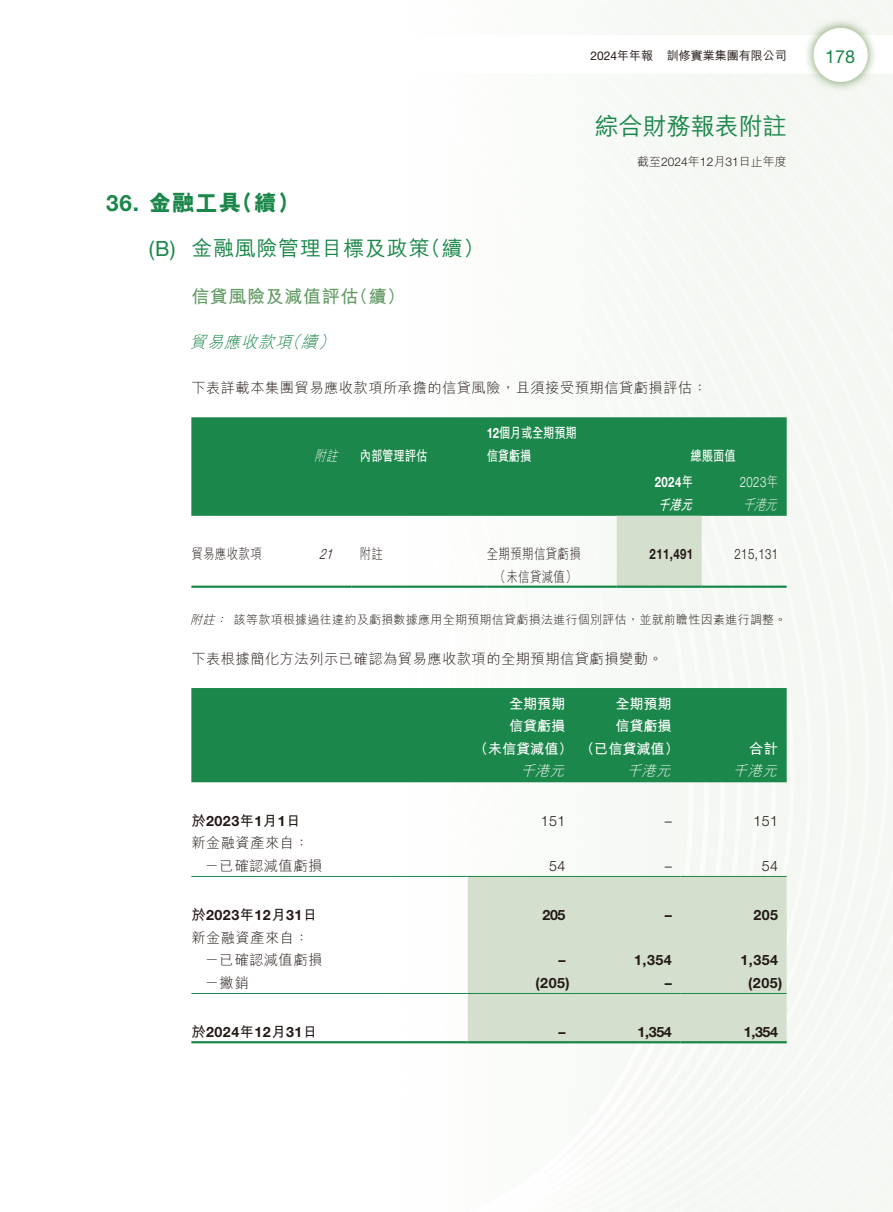
<style>
.page{position:relative;width:893px;height:1212px;background:#fff}
.page>*{position:absolute;margin:0;border:0;box-sizing:border-box;transform-origin:0 0}
.t1{font:500 24px "M Hei HK";color:#1b874a}
.t2{font:800 22.5px "M Hei HK";color:#1b874a}
.t3{font:500 21px "M Hei HK";letter-spacing:.035em;color:#1b874a}
.t4{font:21px "Helvetica Neue LT Std";color:#1b874a}
.t5{font:700 18px "M Hei HK";letter-spacing:.035em;color:#639b64}
.t6{font:18px "Helvetica Neue LT Std";color:#1b874a}
.t7{font:italic 300 16.5px "M Hei HK";color:#1b874a}
.t8{font:300 14.25px "M Hei HK";letter-spacing:.035em;color:#231916}
.t9{font:700 14.25px "Helvetica Neue LT Std";letter-spacing:.035em;color:#231916}
.t10{font:700 14.25px/22.5px "M Hei HK";letter-spacing:-.01em;color:#fff}
.t11{font:700 14.25px "M Hei HK";letter-spacing:-.01em;color:#fff;scale:.8 1}
.t12{font:300 14.25px "M Hei HK";letter-spacing:.035em;color:#231916;scale:.8 1}
.t13{font:300 14.25px "Helvetica Neue LT Std";letter-spacing:.035em;color:#231916}
.t14{font:italic 300 14.25px "M Hei HK";color:#fff}
.t15{font:300 14.25px "Helvetica Neue LT Std";letter-spacing:.035em;color:#231916;scale:.8 1}
.t16{font:700 14.25px "Helvetica Neue LT Std";letter-spacing:.035em;color:#231916;scale:.8 1}
.t17{font:italic 300 14.25px "M Hei HK";color:#fff;scale:.8 1}
.t18{font:300 14.25px "Helvetica Neue LT Std";color:#fff;scale:.8 1}
.t19{font:700 14.25px "Helvetica Neue LT Std";color:#fff;scale:.8 1}
.t20{font:italic 700 14.25px "M Hei HK";color:#fff;scale:.8 1}
.t21{font:italic 300 14.25px "Helvetica Neue LT Std";color:#231916;scale:.8 1}
.t22{font:300 12px "M Hei HK";letter-spacing:.025em;color:#231916}
.t23{font:500 12px "M Hei HK";color:#231916}
.t24{font:12px "Helvetica Neue LT Std";color:#231916}
.t25{font:italic 300 12px "M Hei HK";color:#231916}
.s1{font-family:"M Hei HK";font-weight:500}
.s2{font-family:"Helvetica Neue LT Std";font-weight:700}
.s3{font-family:"Helvetica Neue LT Std"}
.s4{font-family:"M Hei HK"}
.s5{font-style:italic}
</style>
<div class="page">
<div style="left:191px;top:417px;width:596px;height:99px;background:#1b874a"></div>
<div style="left:617px;top:516px;width:85px;height:69px;background:#d4dfce"></div>
<hr style="left:191px;top:585px;width:112px;height:3px;background:#1b874a">
<hr style="left:303px;top:585px;width:48px;height:3px;background:#1b874a">
<hr style="left:351px;top:585px;width:136px;height:3px;background:#1b874a">
<hr style="left:487px;top:585px;width:130px;height:3px;background:#1b874a">
<hr style="left:617px;top:585px;width:85px;height:3px;background:#1b874a">
<hr style="left:702px;top:585px;width:85px;height:3px;background:#1b874a">
<div style="left:191px;top:688px;width:596px;height:94px;background:#1b874a"></div>
<div style="left:468px;top:877px;width:319px;height:164px;background:#d4dfce"></div>
<hr style="left:191px;top:876px;width:277px;height:1px;background:#1b874a">
<hr style="left:468px;top:876px;width:106px;height:1px;background:#1b874a">
<hr style="left:574px;top:876px;width:106px;height:1px;background:#1b874a">
<hr style="left:680px;top:876px;width:107px;height:1px;background:#1b874a">
<hr style="left:191px;top:993px;width:277px;height:1px;background:#1b874a">
<hr style="left:468px;top:993px;width:106px;height:1px;background:#1b874a">
<hr style="left:574px;top:993px;width:106px;height:1px;background:#1b874a">
<hr style="left:680px;top:993px;width:107px;height:1px;background:#1b874a">
<hr style="left:191px;top:1041px;width:277px;height:2px;background:#1b874a">
<hr style="left:468px;top:1041px;width:106px;height:2px;background:#1b874a">
<hr style="left:574px;top:1041px;width:106px;height:2px;background:#1b874a">
<hr style="left:680px;top:1041px;width:107px;height:2px;background:#1b874a">
<p class="t24" style="left:591px;top:49px;width:64px">2024<span class="s1">年年報</span></p>
<p class="t23" style="left:667px;top:47px;width:122px">訓修實業集團有限公司</p>
<h2 class="t2" style="left:231px;top:192px;width:71px">（續(</h2>
<h2 class="t2" style="left:106px;top:192px;width:136px"><span class="s2">36.</span> 金融工具</h2>
<h3 class="t4" style="left:149px;top:236px;width:28px">B( )</h3>
<h3 class="t3" style="left:191px;top:233px;width:240px">金融風險管理目標及政策</h3>
<h3 class="t3" style="left:420px;top:233px;width:66px">（續(</h3>
<h1 class="t1" style="left:595px;top:109px;width:194px">綜合財務報表附註</h1>
<p class="t22" style="left:637px;top:156px;width:151px">截至<span class="s3">2024</span>年<span class="s3">12</span>月<span class="s3">31</span>日止年度</p>
<p class="t5" style="left:191px;top:283px;width:169px">信貸風險及減值評估</p>
<p class="t7" style="left:318px;top:333px;width:22px">(</p>
<p class="t5" style="left:350px;top:283px;width:57px">（續(</p>
<p class="t7" style="left:190px;top:333px;width:134px">貿易應收款項續</p>
<p class="t7" style="left:284px;top:333px;width:22px">（</p>
<p class="t8" style="left:191px;top:380px;width:517px">下表詳載本集團貿易應收款項所承擔的信貸風險，且須接受預期信貸虧損評估：</p>
<p class="t12" style="left:191px;top:546px;width:89px">貿易應收款項</p>
<p class="t17" style="left:314px;top:448px;width:35px">附註</p>
<p class="t11" style="left:360px;top:445px;width:86px">內部管理評估</p>
<p class="t21" style="left:319px;top:545px;width:23px">21</p>
<p class="t12" style="left:360px;top:546px;width:30px">附註</p>
<p class="t11" style="left:487px;top:422px;width:114px"><span class="s3">12</span>個月或全期預期</p>
<p class="t11" style="left:487px;top:445px;width:57px">信貸虧損</p>
<p class="t12" style="left:487px;top:546px;width:119px">全期預期信貸虧損</p>
<p class="t12" style="left:495px;top:569px;width:104px">（未信貸減值(</p>
<p class="t11" style="left:690px;top:445px;width:58px">總賬面值</p>
<p class="t19" style="left:655px;top:473px;width:49px">2024<span class="s4">年</span></p>
<p class="t18" style="left:740px;top:473px;width:49px">2023<span class="s4">年</span></p>
<p class="t20" style="left:658px;top:494px;width:50px">千港元</p>
<p class="t17" style="left:743px;top:497px;width:49px">千港元</p>
<p class="t16" style="left:650px;top:545px;width:56px">211,491</p>
<p class="t15" style="left:735px;top:545px;width:56px">215,131</p>
<p class="t22" style="left:215px;top:613px;width:573px"><span class="s5">：</span>該等款項根據過往違約及虧損數據應用全期預期信貸虧損法進行個別評估，並就前瞻性因素進行調整。</p>
<p class="t25" style="left:190px;top:613px;width:29px">附註</p>
<p class="t8" style="left:191px;top:651px;width:473px">下表根據簡化方法列示已確認為貿易應收款項的全期預期信貸虧損變動。</p>
<p class="t10" style="left:509px;top:691px;width:58px">全期預期</p>
<p class="t10" style="left:509px;top:713px;width:58px">信貸虧損</p>
<p class="t10" style="left:474px;top:736px;width:100px">（未信貸減值(</p>
<p class="t10" style="left:615px;top:691px;width:58px">全期預期信貸虧損</p>
<p class="t10" style="left:749px;top:736px;width:30px">合計</p>
<p class="t10" style="left:580px;top:736px;width:100px">（已信貸減值）</p>
<p class="t14" style="left:520px;top:764px;width:49px">千港元</p>
<p class="t14" style="left:627px;top:764px;width:49px">千港元</p>
<p class="t14" style="left:733px;top:764px;width:49px">千港元</p>
<p class="t9" style="left:191px;top:811px;width:111px"><span class="s4">於</span>2023<span class="s4">年 月</span>1 <span class="s4">日</span>1</p>
<p class="t8" style="left:191px;top:835px;width:119px">新金融資產來自：</p>
<p class="t13" style="left:541px;top:812px;width:26px">151</p>
<p class="t13" style="left:665px;top:812px;width:9px">–</p>
<p class="t13" style="left:753px;top:812px;width:26px">151</p>
<p class="t8" style="left:205px;top:858px;width:119px">－已確認減值虧損</p>
<p class="t13" style="left:549px;top:857px;width:18px">54</p>
<p class="t13" style="left:665px;top:857px;width:9px">–</p>
<p class="t13" style="left:762px;top:857px;width:18px">54</p>
<p class="t9" style="left:191px;top:906px;width:127px"><span class="s4">於</span>2023<span class="s4">年</span>12<span class="s4">月</span>31<span class="s4">日</span></p>
<p class="t8" style="left:191px;top:930px;width:119px">新金融資產來自：</p>
<p class="t9" style="left:542px;top:906px;width:25px">205</p>
<p class="t9" style="left:665px;top:906px;width:9px">–</p>
<p class="t9" style="left:753px;top:906px;width:26px">205</p>
<p class="t8" style="left:205px;top:952px;width:119px">－已確認減值虧損</p>
<p class="t9" style="left:558px;top:951px;width:9px">–</p>
<p class="t9" style="left:634px;top:951px;width:39px">1,354</p>
<p class="t9" style="left:740px;top:951px;width:39px">1,354</p>
<p class="t8" style="left:205px;top:975px;width:45px">－撇銷</p>
<p class="t9" style="left:536px;top:973px;width:36px">)205(</p>
<p class="t9" style="left:665px;top:973px;width:9px">–</p>
<p class="t9" style="left:748px;top:973px;width:36px">)205(</p>
<p class="t9" style="left:191px;top:1023px;width:127px"><span class="s4">於</span>2024<span class="s4">年</span>12<span class="s4">月</span>31<span class="s4">日</span></p>
<p class="t9" style="left:558px;top:1023px;width:9px">–</p>
<p class="t9" style="left:637px;top:1023px;width:36px">1,354</p>
<p class="t9" style="left:744px;top:1023px;width:36px">1,354</p>
<p class="t6" style="left:825px;top:46px;width:32px">178</p>
</div>
